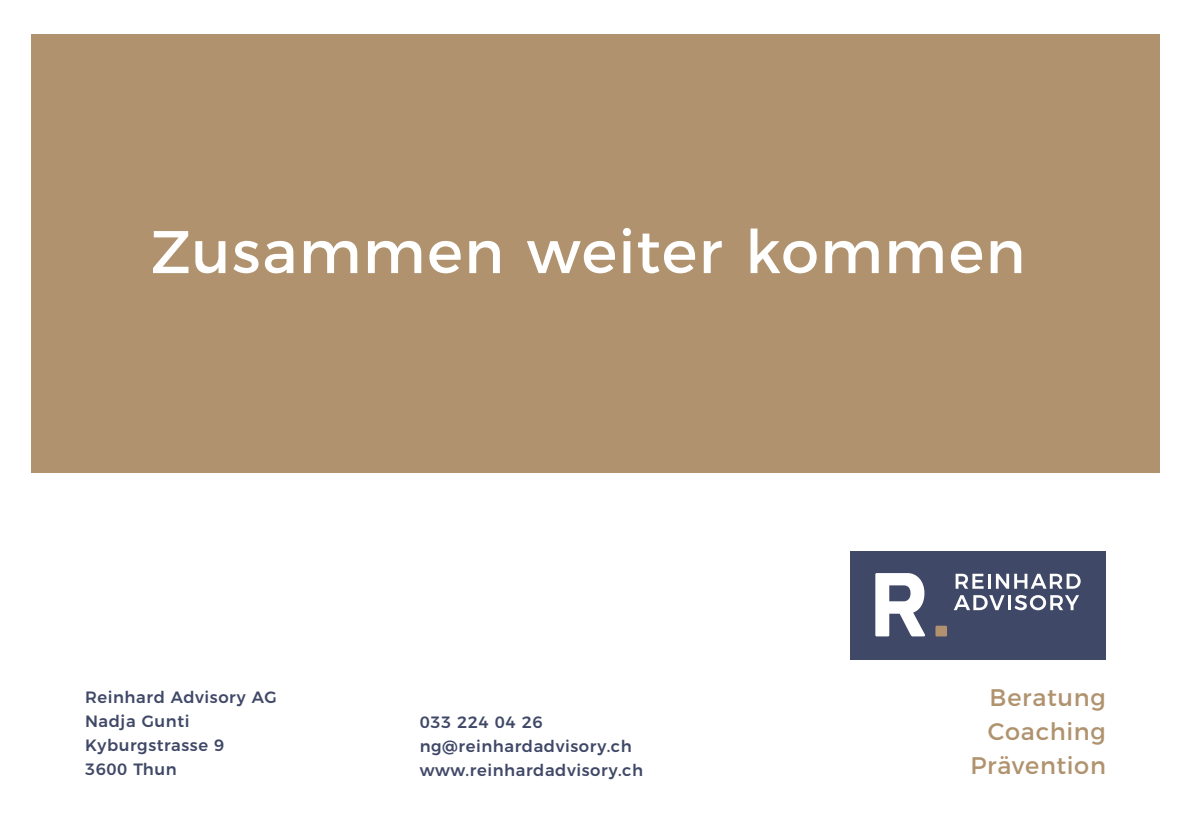
<style>
.page{position:relative;width:1191px;height:840px;background:#fff}
.page>*{position:absolute;margin:0;border:0;box-sizing:border-box;transform-origin:0 0}
.t1{font:60px "Montserrat";letter-spacing:.025em;color:#fff}
.t2{font:24px/34px "Montserrat";letter-spacing:.03em;color:#b0936e;text-align:right}
.t3{font:500 16.4px/24px "Montserrat";letter-spacing:.035em;color:#404867}
.s1{font-family:"Woodford Bourne";font-weight:700;color:#b0936e}
</style>
<div class="page">
<div style="left:31px;top:34px;width:1128px;height:438px;background:#b0936e"></div>
<div style="left:850px;top:550px;width:256px;height:109px;background:#404867"></div>
<svg style="left:955px;top:573px;width:28px;height:15px"></svg>
<hr style="left:988px;top:573px;width:3px;height:15px;background:#fff">
<svg style="left:996px;top:573px;width:84px;height:15px"></svg>
<svg style="left:954px;top:595px;width:50px;height:14px"></svg>
<hr style="left:1007px;top:595px;width:3px;height:14px;background:#fff">
<svg style="left:1014px;top:595px;width:65px;height:15px"></svg>
<div style="left:935px;top:625px;width:12px;height:11px;background:#b0936e"></div>
<svg style="left:875px;top:573px;width:50px;height:63px"></svg>
<h1 class="t1" style="left:151px;top:203px;width:891px">Zusammen weiter kommen<span class="s1">.</span></h1>
<p class="t3" style="left:85px;top:683px;width:193px">Reinhard Advisory AG<br>Nadja Gunti<br>Kyburgstrasse 9<br>3600 Thun</p>
<p class="t3" style="left:420px;top:708px;width:225px">033 224 04 26 ng@reinhardadvisory.ch www.reinhardadvisory.ch</p>
<h2 class="t2" style="left:970px;top:677px;width:137px">Beratung<br>Coaching<br>Prävention</h2>
</div>
